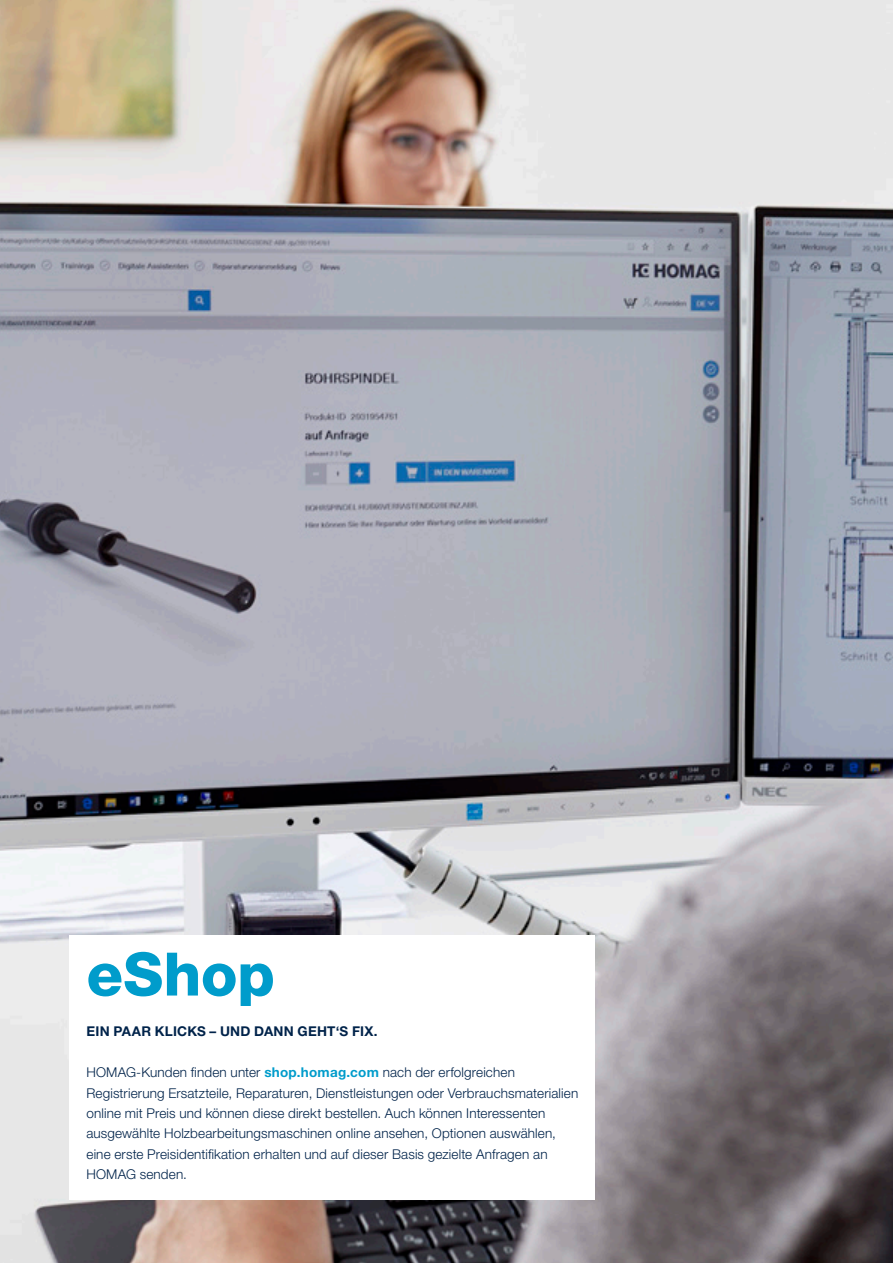
<style>
.page{position:relative;width:893px;height:1263px;background:#fff}
.page>*{position:absolute;margin:0;border:0;box-sizing:border-box;transform-origin:0 0}
.Headline_21pt_25_2_bluelight{font:800 60px "Helvetica Neue LTW1 G";color:#009ccb}
.Text_9pt_13_6_light_blue{font:300 13.5px/20.4px "Helvetica Neue LTW1 G";letter-spacing:.01em;color:#00234a}
.Text_9pt_13_6_light_blue-2{font:700 13.5px "Helvetica Neue LTW1 G";letter-spacing:.015em;color:#00234a}
.s1{font-weight:700;color:#009ccb}
</style>
<div class="page">
<img style="left:0;top:0;width:893px;height:1263px">
<div style="left:69px;top:935px;width:526px;height:264px;background:#fff"></div>
<p class="Headline_21pt_25_2_bluelight" style="left:86px;top:938px;width:190px">eShop</p>
<p class="Text_9pt_13_6_light_blue-2" style="left:86px;top:1023px;width:293px">EIN PAAR KLICKS – UND DANN GEHT‘S FIX.</p>
<p class="Text_9pt_13_6_light_blue" style="left:86px;top:1062px;width:430px">HOMAG-Kunden finden unter <span class="s1">shop.homag.com</span> nach der erfolgreichen</p>
<p class="Text_9pt_13_6_light_blue" style="left:86px;top:1082px;width:493px">Registrierung Ersatzteile, Reparaturen, Dienstleistungen oder Verbrauchsmaterialien</p>
<p class="Text_9pt_13_6_light_blue" style="left:86px;top:1103px;width:471px">online mit Preis und können diese direkt bestellen. Auch können Interessenten ausgewählte Holzbearbeitungsmaschinen online ansehen, Optionen auswählen, eine erste Preisidentifikation erhalten und auf dieser Basis gezielte Anfragen an HOMAG senden.</p>
</div>
